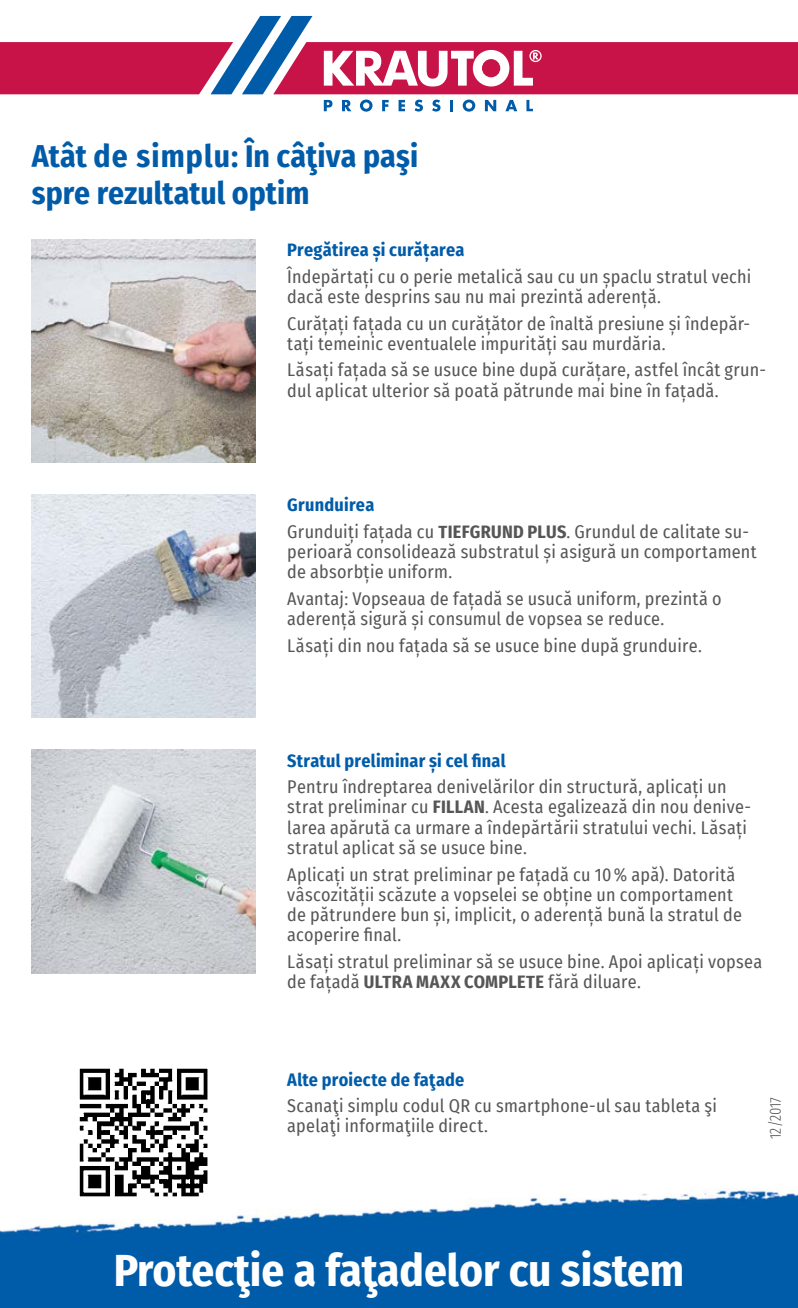
<style>
.page{position:relative;width:798px;height:1308px;background:#fff}
.page>*{position:absolute;margin:0;border:0;box-sizing:border-box;transform-origin:0 0}
.t1{font:700 45px "Fira Sans Condensed";color:#fff}
.t2{font:700 31.5px/37.8px "Fira Sans Condensed";color:#005ca9}
.t3{font:18px/20.2px "Fira Sans Condensed";letter-spacing:.015em;color:#565656}
.t4{font:700 18px "Fira Sans Condensed";letter-spacing:.015em;color:#005ca9}
.t5{font:300 extra-condensed 15.75px "Fira Sans";color:#565656}
.s1{font-weight:700;color:#005ca9}
.s2{font-weight:700}
</style>
<div class="page">
<img style="left:0;top:1188px;width:797px;height:119px">
<svg style="left:0;top:16px;width:797px;height:78px"></svg>
<svg style="left:324px;top:100px;width:8px;height:11px"></svg>
<svg style="left:342px;top:100px;width:9px;height:11px"></svg>
<svg style="left:360px;top:100px;width:12px;height:12px"></svg>
<svg style="left:382px;top:100px;width:6px;height:11px"></svg>
<svg style="left:398px;top:100px;width:7px;height:11px"></svg>
<svg style="left:414px;top:100px;width:9px;height:12px"></svg>
<svg style="left:432px;top:100px;width:8px;height:12px"></svg>
<svg style="left:450px;top:100px;width:3px;height:11px"></svg>
<svg style="left:462px;top:100px;width:13px;height:12px"></svg>
<svg style="left:484px;top:100px;width:12px;height:11px"></svg>
<svg style="left:505px;top:100px;width:12px;height:11px"></svg>
<svg style="left:526px;top:100px;width:6px;height:11px"></svg>
<svg style="left:75px;top:1068px;width:138px;height:133px"></svg>
<img style="left:32px;top:749px;width:223px;height:224px">
<img style="left:32px;top:494px;width:223px;height:224px">
<img style="left:32px;top:239px;width:223px;height:223px">
<h2 class="t2" style="left:32px;top:135px;width:387px">Atât de simplu: În câţiva paşi spre rezultatul optim</h2>
<p class="t4" style="left:287px;top:235px;width:178px">Pregătirea şi curăţarea</p>
<p class="t3" style="left:287px;top:266px;width:465px">Îndepărtaţi cu o perie metalică sau cu un şpaclu stratul vechi dacă este desprins sau nu mai prezintă aderenţă.</p>
<p class="t3" style="left:287px;top:313px;width:464px">Curăţaţi faţada cu un curăţător de înaltă presiune şi îndepăr&shy;taţi temeinic eventualele impurităţi sau murdăria.</p>
<p class="t3" style="left:287px;top:359px;width:480px">Lăsaţi faţada să se usuce bine după curăţare, astfel încât grun&shy;dul aplicat ulterior să poată pătrunde mai bine în faţadă.</p>
<p class="t3" style="left:287px;top:491px;width:463px;line-height:26.6px"><span class="s1">Grunduirea<br></span>Grunduiţi faţada cu <span class="s2">TIEFGRUND PLUS</span>. Grundul de calitate su-</p>
<p class="t3" style="left:287px;top:541px;width:471px">perioară consolidează substratul şi asigură un comportament de absorbţie uniform.</p>
<p class="t3" style="left:287px;top:588px;width:435px">Avantaj: Vopseaua de faţadă se usucă uniform, prezintă o aderenţă sigură şi consumul de vopsea se reduce.</p>
<p class="t3" style="left:287px;top:635px;width:416px">Lăsaţi din nou faţada să se usuce bine după grunduire.</p>
<p class="t4" style="left:287px;top:745px;width:220px">Stratul preliminar şi cel final</p>
<p class="t3" style="left:287px;top:776px;width:465px">Pentru îndreptarea denivelărilor din structură, aplicaţi un strat preliminar cu <span class="s2">FILLAN</span>. Acesta egalizează din nou denive&shy;larea apărută ca urmare a îndepărtării stratului vechi. Lăsaţi stratul aplicat să se usuce bine.</p>
<p class="t3" style="left:287px;top:863px;width:456px">Aplicaţi un strat preliminar pe faţadă cu 10% apă). Datorită vâscozităţii scăzute a vopselei se obţine un comportament de pătrundere bun şi, implicit, o aderenţă bună la stratul de acoperire final.</p>
<p class="t3" style="left:287px;top:951px;width:476px">Lăsaţi stratul preliminar să se usuce bine. Apoi aplicaţi vopsea de faţadă <span class="s2">ULTRA MAXX COMPLETE</span> fără diluare.</p>
<p class="t4" style="left:287px;top:1064px;width:178px">Alte proiecte de faţade</p>
<p class="t3" style="left:287px;top:1095px;width:431px">Scanaţi simplu codul QR cu smartphone-ul sau tableta şi apelaţi informaţiile direct.</p>
<h1 class="t1" style="left:114px;top:1232px;width:572px">Protecţie a faţadelor cu sistem</h1>
<p class="t5" style="left:763px;top:1138px;width:43px;rotate:-90deg">12/2017</p>
</div>
